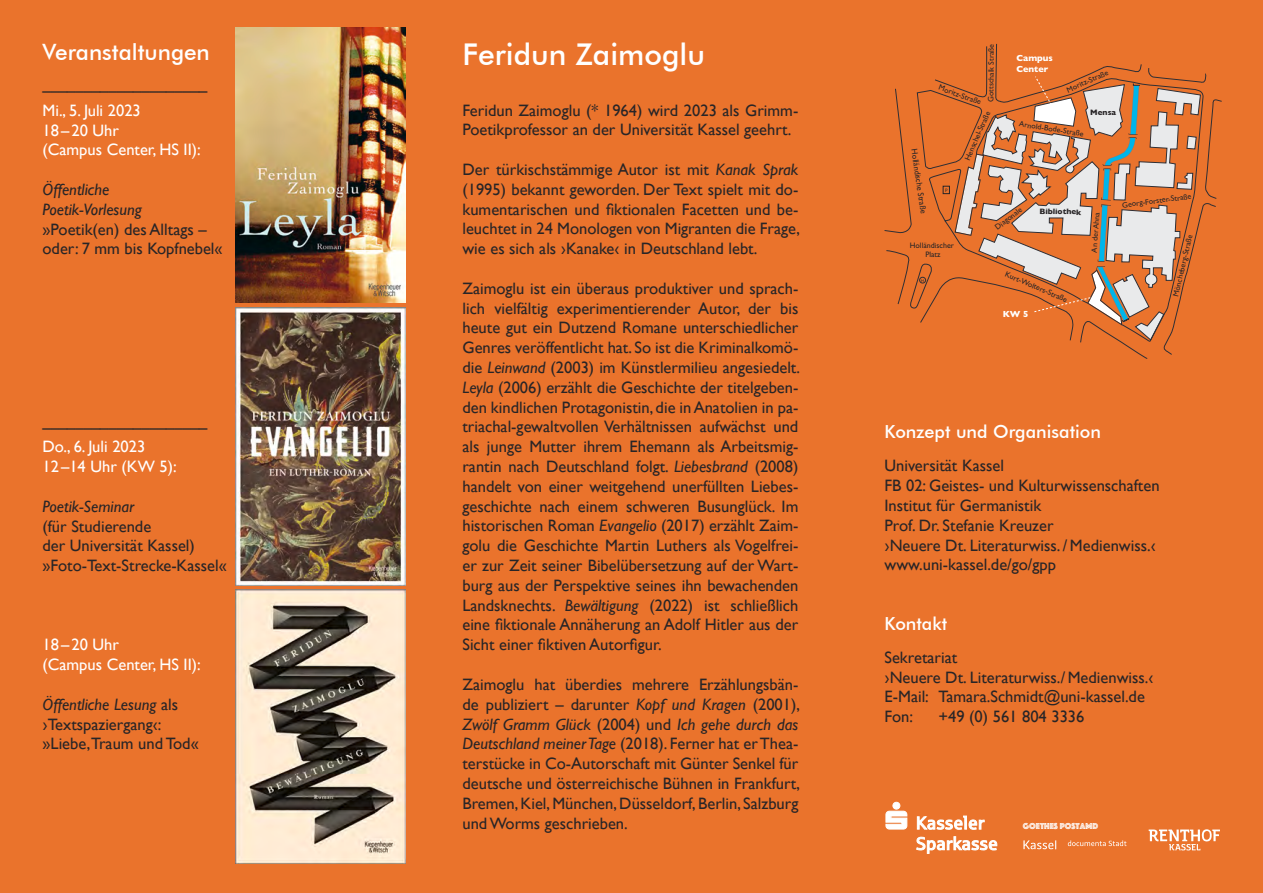
<style>
.page{position:relative;width:1263px;height:893px;background:#ea732c}
.page>*{position:absolute;margin:0;border:0;box-sizing:border-box;transform-origin:0 0}
.t1{font:500 30px "Futura BT";color:#fff}
.t2{font:500 22.5px "Futura BT";color:#fff}
.t3{font:500 18px "Futura BT";color:#fff}
.t4{font:16.5px/19.8px "Gill Sans";color:#282527}
.t5{font:16.5px/19.8px "Gill Sans";color:#fff}
.t6{font:italic 16.5px/19.8px "Gill Sans";color:#282527}
.t7{font:700 9px/10.6px "Gill Sans";color:#fff}
.t8{font:9px "Phosphate Inline";color:#fff}
.t9{font:8.55px "Gill Sans";color:#282527;scale:.95 1}
.t10{font:7.95px/9.6px "Gill Sans";color:#282527;text-align:center}
.t11{font:700 7.95px "Gill Sans";color:#282527}
.t12{font:4.95px "Myriad Pro";color:#282527}
.t13{font:3.9px "Gill Sans";color:#282527}
.s1{font-style:italic}
</style>
<div class="page">
<svg style="left:916px;top:836px;width:81px;height:18px"></svg>
<svg style="left:917px;top:815px;width:68px;height:15px"></svg>
<svg style="left:885px;top:802px;width:22px;height:28px"></svg>
<svg style="left:1023px;top:840px;width:33px;height:9px"></svg>
<svg style="left:1068px;top:840px;width:58px;height:6px"></svg>
<svg style="left:884px;top:44px;width:338px;height:315px"></svg>
<div style="left:919px;top:277px;width:7px;height:6px;border:1px solid #2f2f35;border-radius:50%"></div>
<svg style="left:954px;top:76px;width:247px;height:265px"></svg>
<div style="left:943px;top:186px;width:6px;height:8px;border:1px solid #282527"></div>
<img style="left:236px;top:589px;width:169px;height:275px">
<svg style="left:1149px;top:829px;width:71px;height:21px"></svg>
<img style="left:235px;top:27px;width:170px;height:276px">
<img style="left:236px;top:308px;width:170px;height:277px">
<h2 class="t2" style="left:43px;top:38px;width:169px">Veranstaltungen</h2>
<p class="t4" style="left:43px;top:80px;width:166px">––––––––––––––––––––</p>
<p class="t5" style="left:43px;top:100px;width:160px">Mi., 5. Juli 2023<br>18 – 20 Uhr<br>(Campus Center, HS II):</p>
<p class="t6" style="left:43px;top:179px;width:101px">Öffentliche<br>Poetik-Vorlesung</p>
<p class="t4" style="left:43px;top:219px;width:182px">»Poetik(en) des Alltags – oder: 7 mm bis Kopfnebel«</p>
<p class="t4" style="left:43px;top:417px;width:166px">––––––––––––––––––––</p>
<p class="t5" style="left:43px;top:437px;width:136px">Do., 6. Juli 2023<br>12 –14 Uhr (KW 5):</p>
<p class="t6" style="left:43px;top:496px;width:93px">Poetik-Seminar</p>
<p class="t4" style="left:43px;top:516px;width:186px">(für Studierende<br>der Universität Kassel) »Foto-Text-Strecke-Kassel«</p>
<p class="t5" style="left:43px;top:635px;width:160px">18 – 20 Uhr<br>(Campus Center, HS II):</p>
<p class="t4" style="left:43px;top:694px;width:158px"><span class="s1">Öffentliche Lesung</span> als ›Textspaziergang‹: »Liebe,Traum und Tod«</p>
<h1 class="t1" style="left:462px;top:36px;width:244px">Feridun Zaimoglu</h1>
<p class="t4" style="left:462px;top:100px;width:337px">Feridun Zaimoglu (* 1964) wird 2023 als Grimm-<br>Poetikprofessor an der Universität Kassel geehrt.</p>
<p class="t4" style="left:462px;top:159px;width:339px;text-align:justify">Der türkischstämmige Autor ist mit <span class="s1">Kanak Sprak </span>(1995) bekannt geworden. Der Text spielt mit do&shy;kumentarischen und fiktionalen Facetten und be&shy;leuchtet in 24 Monologen von Migranten die Frage, wie es sich als ›Kanake‹ in Deutschland lebt.</p>
<p class="t4" style="left:462px;top:278px;width:339px;text-align:justify">Zaimoglu ist ein überaus produktiver und sprach&shy;lich vielfältig experimentierender Autor, der bis heute gut ein Dutzend Romane unterschiedlicher Genres veröffentlicht hat. So ist die Kriminalkomö&shy;die <span class="s1">Leinwand</span> (2003) im Künstlermilieu angesiedelt.<br><span class="s1">Leyla</span> (2006) erzählt die Geschichte der titelgeben&shy;den kindlichen Protagonistin, die in Anatolien in pa&shy;triachal-gewaltvollen Verhältnissen aufwächst und als junge Mutter ihrem Ehemann als Arbeitsmig&shy;rantin nach Deutschland folgt. <span class="s1">Liebesbrand</span> (2008) handelt von einer weitgehend unerfüllten Liebes&shy;geschichte nach einem schweren Busunglück. Im historischen Roman <span class="s1">Evangelio</span> (2017) erzählt Zaim&shy;golu die Geschichte Martin Luthers als Vogelfrei&shy;er zur Zeit seiner Bibelübersetzung auf der Wart&shy;burg aus der Perspektive seines ihn bewachenden Landsknechts. <span class="s1">Bewältigung</span> (2022) ist schließlich eine fiktionale Annäherung an Adolf Hitler aus der Sicht einer fiktiven Autorfigur.</p>
<p class="t4" style="left:462px;top:674px;width:339px;text-align:justify">Zaimoglu hat überdies mehrere Erzählungsbän&shy;de publiziert – darunter <span class="s1">Kopf und Kragen</span> (2001), <span class="s1">Zwölf Gramm Glück</span> (2004) und <span class="s1">Ich gehe durch das Deutschland meiner Tage</span> (2018). Ferner hat er Thea&shy;terstücke in Co-Autorschaft mit Günter Senkel für deutsche und österreichische Bühnen in Frankfurt, Bremen, Kiel, München, Düsseldorf, Berlin, Salzburg und Worms geschrieben.</p>
<p class="t10" style="left:986px;top:102px;width:59px;rotate:-90deg">Gottschalk Straße</p>
<p class="t10" style="left:941px;top:82px;width:46px;rotate:20deg">Moritz-Straße</p>
<p class="t7" style="left:1016px;top:53px;width:38px">Campus<br>Center</p>
<p class="t10" style="left:1065px;top:86px;width:46px;rotate:-24deg">Moritz-Straße</p>
<p class="t9" style="left:919px;top:148px;width:70px;rotate:82deg">Holländische Straße</p>
<p class="t12" style="left:945px;top:187px;width:4px">P</p>
<p class="t10" style="left:910px;top:240px;width:46px">Holländischer<br>Platz</p>
<p class="t13" style="left:921px;top:278px;width:4px">H</p>
<p class="t10" style="left:962px;top:158px;width:54px;rotate:-66deg">Henschel-Straße</p>
<p class="t11" style="left:1090px;top:106px;width:27px">Mensa</p>
<p class="t10" style="left:1020px;top:119px;width:67px;rotate:9deg">Arnold-Bode-Straße</p>
<p class="t10" style="left:993px;top:224px;width:33px;rotate:-38deg">Diagonale</p>
<p class="t11" style="left:1039px;top:205px;width:43px;rotate:1deg">Bibliothek</p>
<p class="t10" style="left:1007px;top:269px;width:68px;rotate:23deg">Kurt-Wolters-Straße</p>
<p class="t7" style="left:1003px;top:309px;width:27px">KW 5</p>
<p class="t10" style="left:1089px;top:252px;width:42px;rotate:-86deg">An der Ahna</p>
<p class="t10" style="left:1122px;top:200px;width:71px;rotate:-7deg">Georg-Forster-Straße</p>
<p class="t10" style="left:1171px;top:295px;width:65px;rotate:-77deg">Möncheberg-Straße</p>
<p class="t3" style="left:884px;top:421px;width:218px">Konzept und Organisation</p>
<p class="t4" style="left:884px;top:456px;width:277px">Universität Kassel<br>FB 02: Geistes- und Kulturwissenschaften<br>Institut für Germanistik<br>Prof. Dr. Stefanie Kreuzer<br>›Neuere Dt. Literaturwiss. / Medienwiss.‹ www.uni-kassel.de/go/gpp</p>
<p class="t3" style="left:884px;top:612px;width:64px">Kontakt</p>
<p class="t4" style="left:884px;top:647px;width:271px">Sekretariat<br>›Neuere Dt. Literaturwiss./Medienwiss.‹<br>E-Mail: Tamara.Schmidt@uni-kassel.de<br>Fon:</p>
<p class="t4" style="left:938px;top:707px;width:147px">+49 (0) 561 804 3336</p>
<p class="t8" style="left:1023px;top:820px;width:77px">GOETHES POSTAMD</p>
</div>
